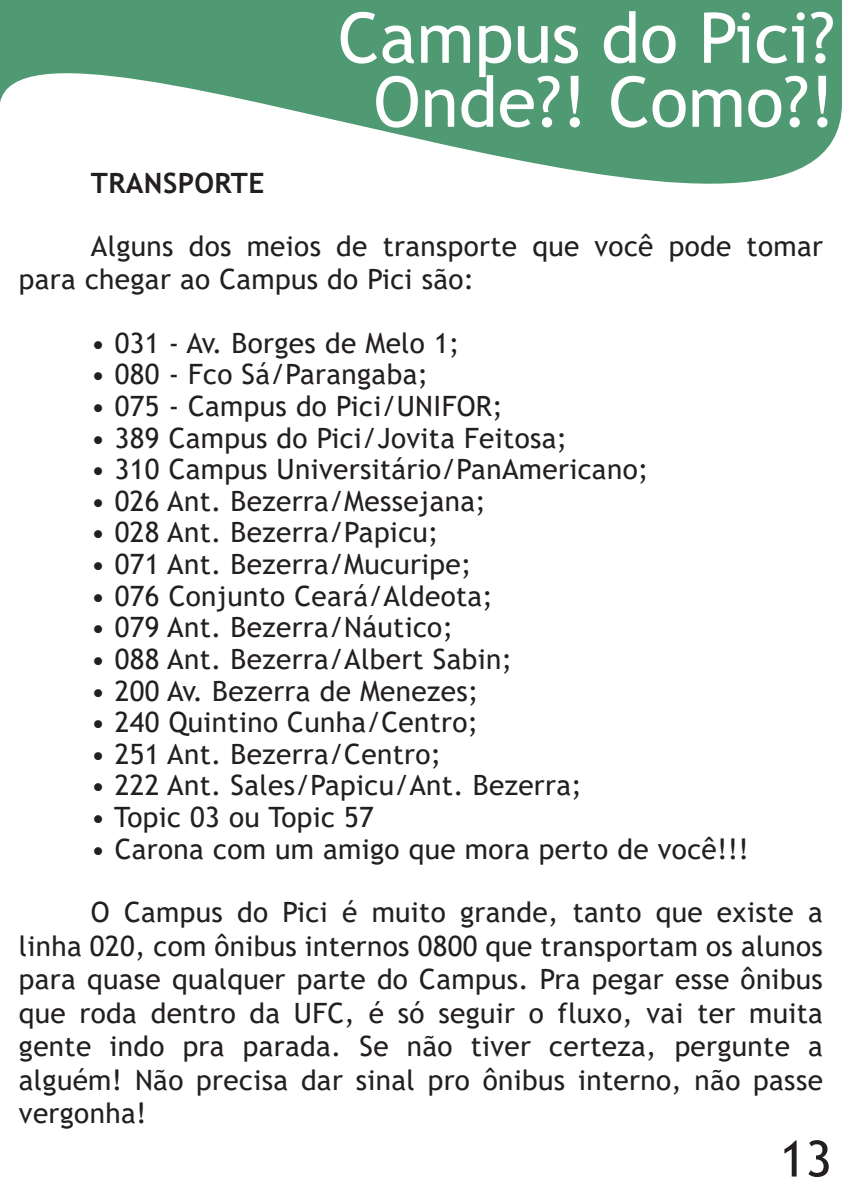
<style>
.page{position:relative;width:842px;height:1191px;background:#fff}
.page>*{position:absolute;margin:0;border:0;box-sizing:border-box;transform-origin:0 0}
.t1{font:70px/64px "Trebuchet MS";color:#fff;text-align:center}
.t2{font:50px "Trebuchet MS";color:#231f20}
.t3{font:28px/33.6px "Trebuchet MS";letter-spacing:.015em;color:#231f20}
.t4{font:700 28px "Trebuchet MS";letter-spacing:.015em;color:#231f20}
</style>
<div class="page">
<svg style="left:0;top:0;width:842px;height:184px;fill:#4f9973"></svg>
<p class="t4" style="left:91px;top:165px;width:175px">TRANSPORTE</p>
<h1 class="t1" style="left:338px;top:5px;width:499px">Campus do Pici?<br>Onde?! Como?!</h1>
<p class="t3" style="left:19px;top:229px;width:805px;text-indent:72px">Alguns dos meios de transporte que você pode tomar para chegar ao Campus do Pici são:</p>
<p class="t3" style="left:91px;top:326px;width:370px">• 031 - Av. Borges de Melo 1;</p>
<p class="t3" style="left:91px;top:357px;width:339px">• 080 - Fco Sá/Parangaba;</p>
<p class="t3" style="left:91px;top:389px;width:413px">• 075 - Campus do Pici/UNIFOR;</p>
<p class="t3" style="left:91px;top:420px;width:478px">• 389 Campus do Pici/Jovita Feitosa;</p>
<p class="t3" style="left:91px;top:452px;width:559px">• 310 Campus Universitário/PanAmericano;</p>
<p class="t3" style="left:91px;top:484px;width:396px">• 026 Ant. Bezerra/Messejana;</p>
<p class="t3" style="left:91px;top:515px;width:349px">• 028 Ant. Bezerra/Papicu;</p>
<p class="t3" style="left:91px;top:547px;width:382px">• 071 Ant. Bezerra/Mucuripe;</p>
<p class="t3" style="left:91px;top:579px;width:403px">• 076 Conjunto Ceará/Aldeota;</p>
<p class="t3" style="left:91px;top:610px;width:363px">• 079 Ant. Bezerra/Náutico;</p>
<p class="t3" style="left:91px;top:642px;width:423px">• 088 Ant. Bezerra/Albert Sabin;</p>
<p class="t3" style="left:91px;top:673px;width:389px">• 200 Av. Bezerra de Menezes;</p>
<p class="t3" style="left:91px;top:705px;width:389px">• 240 Quintino Cunha/Centro;</p>
<p class="t3" style="left:91px;top:737px;width:352px">• 251 Ant. Bezerra/Centro;</p>
<p class="t3" style="left:91px;top:768px;width:492px">• 222 Ant. Sales/Papicu/Ant. Bezerra;</p>
<p class="t3" style="left:91px;top:800px;width:284px">• Topic 03 ou Topic 57</p>
<p class="t3" style="left:91px;top:831px;width:659px">• Carona com um amigo que mora perto de você!!!</p>
<p class="t3" style="left:19px;top:895px;width:805px;text-align:justify;text-indent:72px">O Campus do Pici é muito grande, tanto que existe a linha 020, com ônibus internos 0800 que transportam os alunos para quase qualquer parte do Campus. Pra pegar esse ônibus que roda dentro da UFC, é só seguir o fluxo, vai ter muita gente indo pra parada. Se não tiver certeza, pergunte a alguém! Não precisa dar sinal pro ônibus interno, não passe vergonha!</p>
<h2 class="t2" style="left:779px;top:1127px;width:54px">13</h2>
</div>
